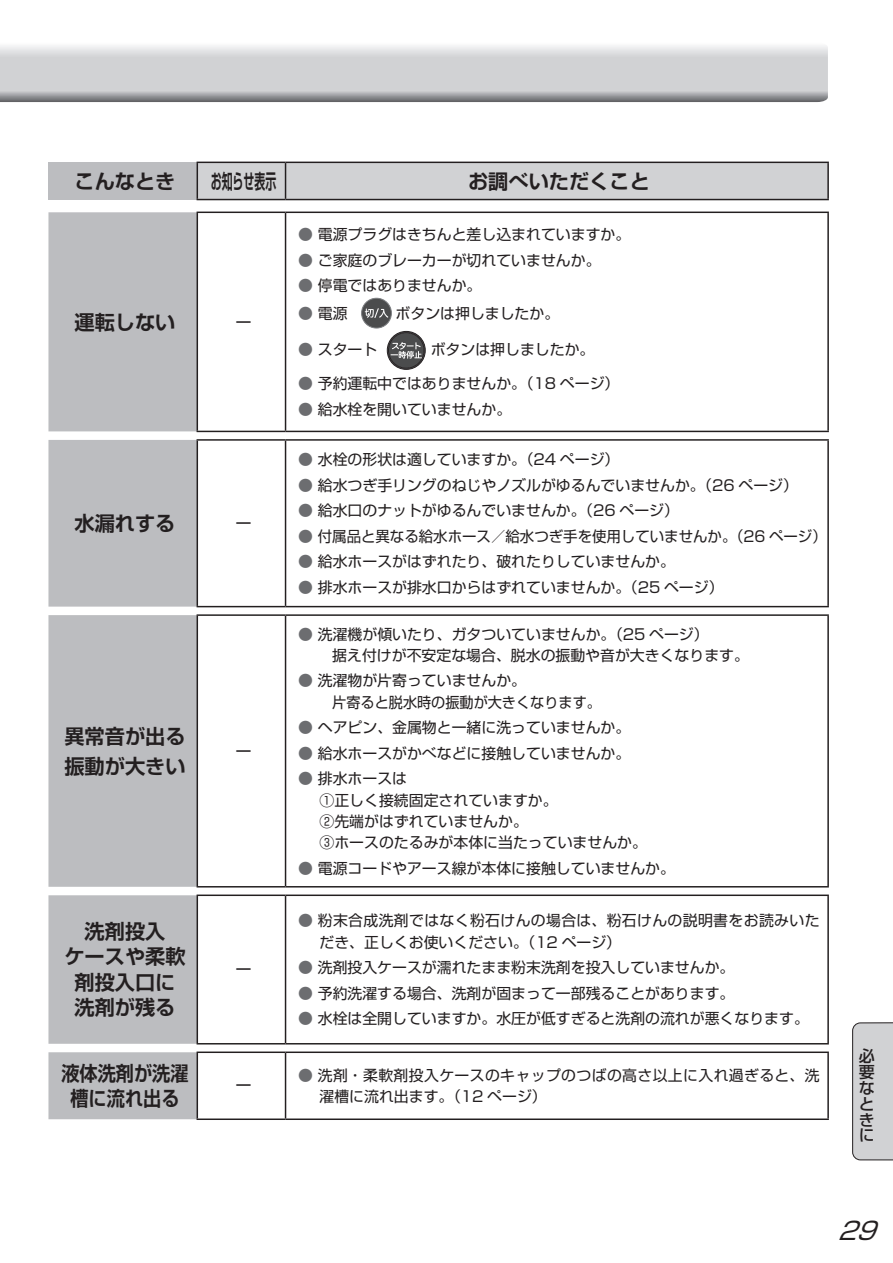
<style>
.page{position:relative;width:893px;height:1263px;background:#fff}
.page>*{position:absolute;margin:0;border:0;box-sizing:border-box;transform-origin:0 0}
.t1{font:italic 24.45px "Shin Go Pro";color:#231f20}
.t2{font:700 20.25px/25.5px "Shin Go Pro De";color:#231f20}
.t3{font:700 20.25px/25.5px "Shin Go Pro De";color:#231f20;text-align:center;scale:.9 1}
.t4{font:700 20.25px "Shin Go Pro De";color:#231f20;scale:.54 1}
.t5{font:20.25px "Shin Go Pro";color:#231f20}
.t6{font:500 15.9px/15.9px "Shin Go Pro";color:#231f20;text-align:justify}
.t7{font:14.85px/21.3px "Shin Go Pro";color:#231f20}
.t8{font:14.85px/21.3px "Shin Go Pro";letter-spacing:.025em;color:#231f20}
.s1{color:#6c6d70}
</style>
<div class="page">
<svg style="left:852px;top:1022px;width:41px;height:138px;background:#cbccce"></svg>
<svg style="left:0;top:46px;width:828px;height:56px;background:#c8c9cb"></svg>
<div style="left:48px;top:162px;width:149px;height:38px;background:#bcbdc0"></div>
<div style="left:198px;top:163px;width:629px;height:36px;background:#d1d2d4"></div>
<div style="left:48px;top:212px;width:149px;height:907px;background:#bcbdc0"></div>
<hr style="left:197px;top:431px;width:89px;height:1px;background:#231f20">
<hr style="left:286px;top:431px;width:543px;height:1px;background:#231f20">
<hr style="left:197px;top:212px;width:89px;height:1px;background:#231f20">
<hr style="left:197px;top:213px;width:1px;height:218px;background:#231f20">
<hr style="left:286px;top:212px;width:543px;height:1px;background:#231f20">
<hr style="left:285px;top:213px;width:1px;height:218px;background:#231f20">
<hr style="left:827px;top:213px;width:2px;height:218px;background:#231f20">
<hr style="left:197px;top:162px;width:89px;height:1px;background:#231f20">
<hr style="left:197px;top:163px;width:1px;height:36px;background:#231f20">
<hr style="left:286px;top:162px;width:543px;height:1px;background:#231f20">
<hr style="left:285px;top:163px;width:1px;height:36px;background:#231f20">
<hr style="left:827px;top:163px;width:2px;height:36px;background:#231f20">
<hr style="left:197px;top:199px;width:89px;height:1px;background:#231f20">
<hr style="left:286px;top:199px;width:543px;height:1px;background:#231f20">
<hr style="left:197px;top:439px;width:89px;height:2px;background:#231f20">
<hr style="left:197px;top:441px;width:1px;height:165px;background:#231f20">
<hr style="left:286px;top:439px;width:543px;height:2px;background:#231f20">
<hr style="left:285px;top:441px;width:1px;height:165px;background:#231f20">
<hr style="left:827px;top:441px;width:2px;height:165px;background:#231f20">
<hr style="left:197px;top:606px;width:89px;height:1px;background:#231f20">
<hr style="left:286px;top:606px;width:543px;height:1px;background:#231f20">
<hr style="left:197px;top:614px;width:89px;height:2px;background:#231f20">
<hr style="left:197px;top:616px;width:1px;height:270px;background:#231f20">
<hr style="left:286px;top:614px;width:543px;height:2px;background:#231f20">
<hr style="left:285px;top:616px;width:1px;height:270px;background:#231f20">
<hr style="left:827px;top:616px;width:2px;height:270px;background:#231f20">
<hr style="left:197px;top:886px;width:89px;height:1px;background:#231f20">
<hr style="left:286px;top:886px;width:543px;height:1px;background:#231f20">
<hr style="left:197px;top:894px;width:89px;height:2px;background:#231f20">
<hr style="left:197px;top:896px;width:1px;height:147px;background:#231f20">
<hr style="left:286px;top:894px;width:543px;height:2px;background:#231f20">
<hr style="left:285px;top:896px;width:1px;height:147px;background:#231f20">
<hr style="left:827px;top:896px;width:2px;height:147px;background:#231f20">
<hr style="left:197px;top:1043px;width:89px;height:1px;background:#231f20">
<hr style="left:286px;top:1043px;width:543px;height:1px;background:#231f20">
<hr style="left:197px;top:1051px;width:89px;height:2px;background:#231f20">
<hr style="left:197px;top:1053px;width:1px;height:65px;background:#231f20">
<hr style="left:286px;top:1051px;width:543px;height:2px;background:#231f20">
<hr style="left:285px;top:1053px;width:1px;height:65px;background:#231f20">
<hr style="left:827px;top:1053px;width:2px;height:65px;background:#231f20">
<hr style="left:197px;top:1118px;width:89px;height:2px;background:#231f20">
<hr style="left:286px;top:1118px;width:543px;height:2px;background:#231f20">
<svg style="left:361px;top:297px;width:65px;height:73px"></svg>
<h2 class="t2" style="left:75px;top:166px;width:102px">こんなとき</h2>
<h2 class="t4" style="left:211px;top:164px;width:123px">お知らせ表示</h2>
<h2 class="t2" style="left:468px;top:166px;width:183px">お調べいただくこと</h2>
<h2 class="t2" style="left:75px;top:307px;width:102px">運転しない</h2>
<h2 class="t5" style="left:233px;top:305px;width:22px">−</h2>
<h2 class="t2" style="left:75px;top:508px;width:102px">水漏れする</h2>
<h2 class="t5" style="left:233px;top:507px;width:22px">−</h2>
<h2 class="t2" style="left:64px;top:719px;width:123px;line-height:29.7px">異常音が出る振動が大きい</h2>
<h2 class="t5" style="left:233px;top:734px;width:22px">−</h2>
<h2 class="t2" style="left:64px;top:916px;width:123px;text-align:center">洗剤投入<br>ケースや柔軟剤投入口に洗剤が残る</h2>
<h2 class="t3" style="left:61px;top:1058px;width:143px">液体洗剤が洗濯槽に流れ出る</h2>
<h2 class="t5" style="left:233px;top:953px;width:22px">−</h2>
<h2 class="t5" style="left:233px;top:1069px;width:22px">−</h2>
<p class="t7" style="left:298px;top:222px;width:334px"><span class="s1">●</span> 電源プラグはきちんと差し込まれていますか。</p>
<p class="t7" style="left:298px;top:248px;width:304px"><span class="s1">●</span> ご家庭のブレーカーが切れていませんか。</p>
<p class="t7" style="left:298px;top:273px;width:185px"><span class="s1">●</span> 停電ではありませんか。</p>
<p class="t7" style="left:298px;top:301px;width:51px"><span class="s1">●</span> 電源</p>
<p class="t7" style="left:396px;top:301px;width:165px">ボタンは押しましたか。</p>
<p class="t7" style="left:298px;top:337px;width:81px"><span class="s1">●</span> スタート</p>
<p class="t7" style="left:431px;top:337px;width:165px">ボタンは押しましたか。</p>
<p class="t7" style="left:298px;top:371px;width:323px"><span class="s1">●</span> 予約運転中ではありませんか。（18 ページ）</p>
<p class="t7" style="left:298px;top:397px;width:214px"><span class="s1">●</span> 給水栓を開いていませんか。</p>
<p class="t7" style="left:298px;top:447px;width:323px"><span class="s1">●</span> 水栓の形状は適していますか。（24 ページ）</p>
<p class="t7" style="left:298px;top:473px;width:501px"><span class="s1">●</span> 給水つぎ手リングのねじやノズルがゆるんでいませんか。（26 ページ）</p>
<p class="t7" style="left:298px;top:498px;width:382px"><span class="s1">●</span> 給水口のナットがゆるんでいませんか。（26 ページ）</p>
<p class="t7" style="left:298px;top:524px;width:530px"><span class="s1">●</span> 付属品と異なる給水ホース／給水つぎ手を使用していませんか。（26 ページ）</p>
<p class="t7" style="left:298px;top:549px;width:378px"><span class="s1">●</span> 給水ホースがはずれたり、破れたりしていませんか。</p>
<p class="t7" style="left:298px;top:575px;width:427px"><span class="s1">●</span> 排水ホースが排水口からはずれていませんか。（25 ページ）</p>
<p class="t7" style="left:332px;top:622px;width:418px;text-indent:-34px"><span class="s1">●</span> 洗濯機が傾いたり、ガタついていませんか。（25 ページ）<br>据え付けが不安定な場合、脱水の振動や音が大きくなります。</p>
<p class="t7" style="left:332px;top:668px;width:270px;text-indent:-34px"><span class="s1">●</span> 洗濯物が片寄っていませんか。<br>片寄ると脱水時の振動が大きくなります。</p>
<p class="t7" style="left:298px;top:715px;width:334px"><span class="s1">●</span> ヘアピン、金属物と一緒に洗っていませんか。</p>
<p class="t7" style="left:298px;top:741px;width:334px"><span class="s1">●</span> 給水ホースがかべなどに接触していませんか。</p>
<p class="t7" style="left:320px;top:766px;width:329px;text-indent:-21px"><span class="s1">●</span> 排水ホースは<br>①正しく接続固定されていますか。<br>②先端がはずれていませんか。<br>③ホースのたるみが本体に当たっていませんか。</p>
<p class="t7" style="left:298px;top:855px;width:378px"><span class="s1">●</span> 電源コードやアース線が本体に接触していませんか。</p>
<p class="t8" style="left:320px;top:908px;width:501px;text-indent:-21px"><span class="s1">●</span> 粉末合成洗剤ではなく粉石けんの場合は、粉石けんの説明書をお読みいただき、正しくお使いください。（12 ページ）</p>
<p class="t7" style="left:298px;top:955px;width:438px"><span class="s1">●</span> 洗剤投入ケースが濡れたまま粉末洗剤を投入していませんか。</p>
<p class="t7" style="left:298px;top:980px;width:438px"><span class="s1">●</span> 予約洗濯する場合、洗剤が固まって一部残ることがあります。</p>
<p class="t7" style="left:298px;top:1006px;width:512px"><span class="s1">●</span> 水栓は全開していますか。水圧が低すぎると洗剤の流れが悪くなります。</p>
<p class="t8" style="left:320px;top:1063px;width:502px;text-indent:-21px"><span class="s1">●</span> 洗剤・柔軟剤投入ケースのキャップのつばの高さ以上に入れ過ぎると、洗濯槽に流れ出ます。（12 ページ）</p>
<p class="t6" style="left:859px;top:1046px;width:17px">必要なときに</p>
<h1 class="t1" style="left:838px;top:1211px;width:51px">29</h1>
</div>
